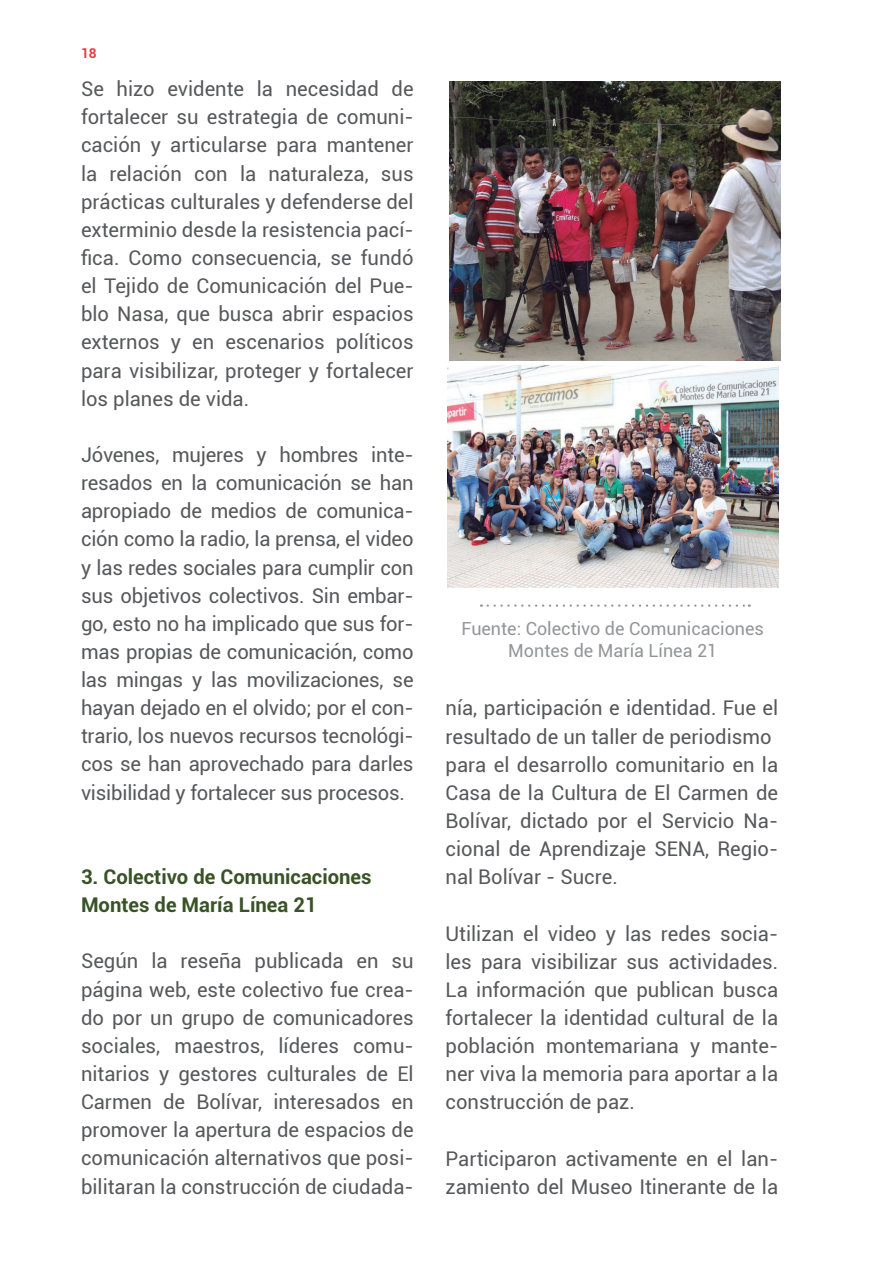
<style>
.page{position:relative;width:893px;height:1276px;background:#fff}
.page>*{position:absolute;margin:0;border:0;box-sizing:border-box;transform-origin:0 0}
.t1{font:20.25px/28.1px "Roboto";color:#57585a;text-align:justify}
.t2{font:700 20.25px/28.1px "Roboto";color:#385326}
.t3{font:18px/21.6px "Roboto";color:#939598;text-align:center}
.t4{font:700 13.5px "Roboto";color:#e43e44}
</style>
<div class="page">
<svg style="left:488px;top:604px;width:262px;height:3px"></svg>
<img style="left:450px;top:81px;width:330px;height:279px">
<img style="left:448px;top:365px;width:330px;height:222px">
<p class="t4" style="left:81px;top:44px;width:17px">18</p>
<p class="t1" style="left:81px;top:74px;width:334px">Se hizo evidente la necesidad de fortalecer su estrategia de comuni&shy;cación y articularse para mantener la relación con la naturaleza, sus prácticas culturales y defenderse del exterminio desde la resistencia pací&shy;fica. Como consecuencia, se fundó el Tejido de Comunicación del Pue&shy;blo Nasa, que busca abrir espacios externos y en escenarios políticos para visibilizar, proteger y fortalecer los planes de vida.</p>
<p class="t1" style="left:81px;top:440px;width:334px">Jóvenes, mujeres y hombres inte&shy;resados en la comunicación se han apropiado de medios de comunica&shy;ción como la radio, la prensa, el video y las redes sociales para cumplir con sus objetivos colectivos. Sin embar&shy;go, esto no ha implicado que sus for&shy;mas propias de comunicación, como las mingas y las movilizaciones, se hayan dejado en el olvido; por el con&shy;trario, los nuevos recursos tecnológi&shy;cos se han aprovechado para darles visibilidad y fortalecer sus procesos.</p>
<p class="t2" style="left:81px;top:862px;width:292px">3. Colectivo de Comunicaciones<br>Montes de María Línea 21</p>
<p class="t1" style="left:81px;top:946px;width:334px">Según la reseña publicada en su página web, este colectivo fue crea&shy;do por un grupo de comunicadores sociales, maestros, líderes comu&shy;nitarios y gestores culturales de El Carmen de Bolívar, interesados en promover la apertura de espacios de comunicación alternativos que posi&shy;bilitaran la construcción de ciudada-</p>
<p class="t3" style="left:462px;top:617px;width:304px">Fuente: Colectivo de Comunicaciones<br>Montes de María Línea 21</p>
<p class="t1" style="left:445px;top:693px;width:334px;text-align:left">nía, participación e identidad. Fue el resultado de un taller de periodismo para el desarrollo comunitario en la Casa de la Cultura de El Carmen de Bolívar, dictado por el Servicio Na&shy;cional de Aprendizaje SENA, Regio&shy;nal Bolívar - Sucre.</p>
<p class="t1" style="left:445px;top:918px;width:334px">Utilizan el video y las redes socia&shy;les para visibilizar sus actividades.<br>La información que publican busca fortalecer la identidad cultural de la población montemariana y mante&shy;ner viva la memoria para aportar a la construcción de paz.</p>
<p class="t1" style="left:445px;top:1143px;width:334px">Participaron activamente en el lan&shy;zamiento del Museo Itinerante de la</p>
</div>
